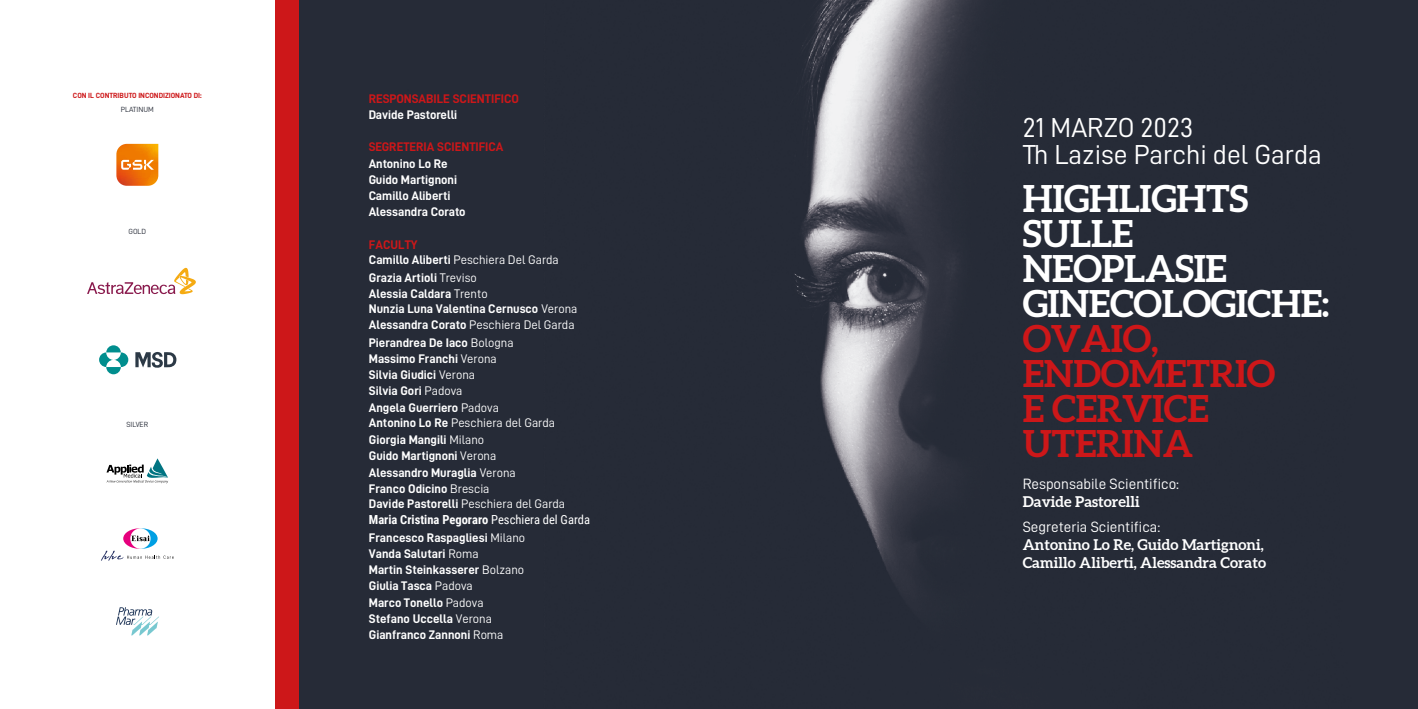
<style>
.page{position:relative;width:1418px;height:709px;background:#fff}
.page>*{position:absolute;margin:0;border:0;box-sizing:border-box;transform-origin:0 0}
.t1{font:700 37.5px/35px "Aleo";letter-spacing:-.01em;color:#fff}
.t2{font:700 37.5px/35px "Aleo";letter-spacing:-.01em;color:#cd1719}
.t3{font:27.5px/27.5px "D DIN";color:#fff}
.t4{font:700 15px/18px "Aleo";color:#fff}
.t5{font:15px "D DIN";color:#fff}
.t6{font:12.5px/16.2px "D DIN Bold";color:#fff}
.t7{font:12.5px "D DIN";color:#fff}
.t8{font:12.5px "D DIN Bold";color:#cd1719}
.t9{font:700 12.5px "Roboto Condensed";color:#fff}
.t10{font:7.5px "D DIN Bold";color:#cd1719}
.t11{font:7.5px "D DIN";color:#242935}
.s1{font-family:"D DIN Bold"}
.s2{font-family:"D DIN"}
.s3{font-weight:400}
</style>
<div class="page">
<img style="left:299px;top:0;width:1118px;height:709px">
<div style="left:275px;top:0;width:24px;height:709px;background:#cd1719"></div>
<svg style="left:99px;top:345px;width:29px;height:29px"></svg>
<svg style="left:135px;top:352px;width:41px;height:16px"></svg>
<svg style="left:87px;top:268px;width:109px;height:26px"></svg>
<svg style="left:116px;top:607px;width:43px;height:28px"></svg>
<svg style="left:106px;top:458px;width:62px;height:25px"></svg>
<svg style="left:116px;top:144px;width:42px;height:42px"></svg>
<svg style="left:101px;top:528px;width:73px;height:32px"></svg>
<p class="t10" style="left:73px;top:92px;width:130px">CON IL CONTRIBUTO INCONDIZIONATO DI:</p>
<p class="t11" style="left:121px;top:105px;width:34px">PLATINUM</p>
<p class="t11" style="left:128px;top:228px;width:19px">GOLD</p>
<p class="t11" style="left:126px;top:420px;width:23px">SILVER</p>
<p class="t8" style="left:369px;top:91px;width:152px">RESPONSABILE SCIENTIFICO</p>
<p class="t6" style="left:369px;top:106px;width:90px">Davide Pastorelli</p>
<p class="t8" style="left:369px;top:140px;width:136px">SEGRETERIA SCIENTIFICA</p>
<p class="t6" style="left:369px;top:155px;width:98px">Antonino Lo Re<br>Guido Martignoni<br>Camillo Aliberti<br>Alessandra Corato</p>
<p class="t8" style="left:369px;top:238px;width:50px">FACULTY</p>
<p class="t7" style="left:369px;top:253px;width:191px"><span class="s1">Camillo Aliberti</span> Peschiera Del Garda</p>
<p class="t6" style="left:369px;top:269px;width:120px">Grazia Artioli <span class="s2">Treviso<br></span>Alessia Caldara <span class="s2">Trento</span></p>
<p class="t6" style="left:369px;top:300px;width:210px">Nunzia Luna Valentina Cernusco <span class="s2">Verona</span></p>
<p class="t7" style="left:369px;top:318px;width:207px"><span class="s1">Alessandra Corato</span> Peschiera Del Garda</p>
<p class="t6" style="left:369px;top:334px;width:146px">Pierandrea De Iaco <span class="s2">Bologna<br></span>Massimo Franchi <span class="s2">Verona<br></span>Silvia Giudici <span class="s2">Verona<br></span>Silvia Gori <span class="s2">Padova<br></span>Angela Guerriero <span class="s2">Padova</span></p>
<p class="t7" style="left:369px;top:415px;width:188px"><span class="s1">Antonino Lo Re</span> Peschiera del Garda</p>
<p class="t6" style="left:369px;top:431px;width:148px">Giorgia Mangili <span class="s2">Milano<br></span>Guido Martignoni <span class="s2">Verona<br></span>Alessandro Muraglia <span class="s2">Verona<br></span>Franco Odicino <span class="s2">Brescia</span></p>
<p class="t7" style="left:369px;top:497px;width:198px"><span class="s1">Davide Pastorelli</span> Peschiera del Garda</p>
<p class="t9" style="left:369px;top:511px;width:223px">Maria Cristina Pegoraro <span class="s3">Peschiera del Garda</span></p>
<p class="t6" style="left:369px;top:529px;width:158px">Francesco Raspagliesi <span class="s2">Milano<br></span>Vanda Salutari <span class="s2">Roma<br></span>Martin Steinkasserer <span class="s2">Bolzano<br></span>Giulia Tasca <span class="s2">Padova<br></span>Marco Tonello <span class="s2">Padova<br></span>Stefano Uccella <span class="s2">Verona<br></span>Gianfranco Zannoni <span class="s2">Roma</span></p>
<h2 class="t3" style="left:1022px;top:113px;width:300px">21 MARZO 2023<br>Th Lazise Parchi del Garda</h2>
<h1 class="t1" style="left:1022px;top:182px;width:308px">HIGHLIGHTS<br>SULLE<br>NEOPLASIE<br>GINECOLOGICHE:</h1>
<h1 class="t2" style="left:1022px;top:322px;width:254px">OVAIO,<br>ENDOMETRIO<br>E CERVICE<br>UTERINA</h1>
<p class="t5" style="left:1022px;top:475px;width:158px">Responsabile Scientifico:</p>
<p class="t4" style="left:1022px;top:493px;width:119px">Davide Pastorelli</p>
<p class="t5" style="left:1022px;top:519px;width:139px">Segreteria Scientifica:</p>
<p class="t4" style="left:1022px;top:536px;width:245px">Antonino Lo Re, Guido Martignoni,<br>Camillo Aliberti, Alessandra Corato</p>
</div>
